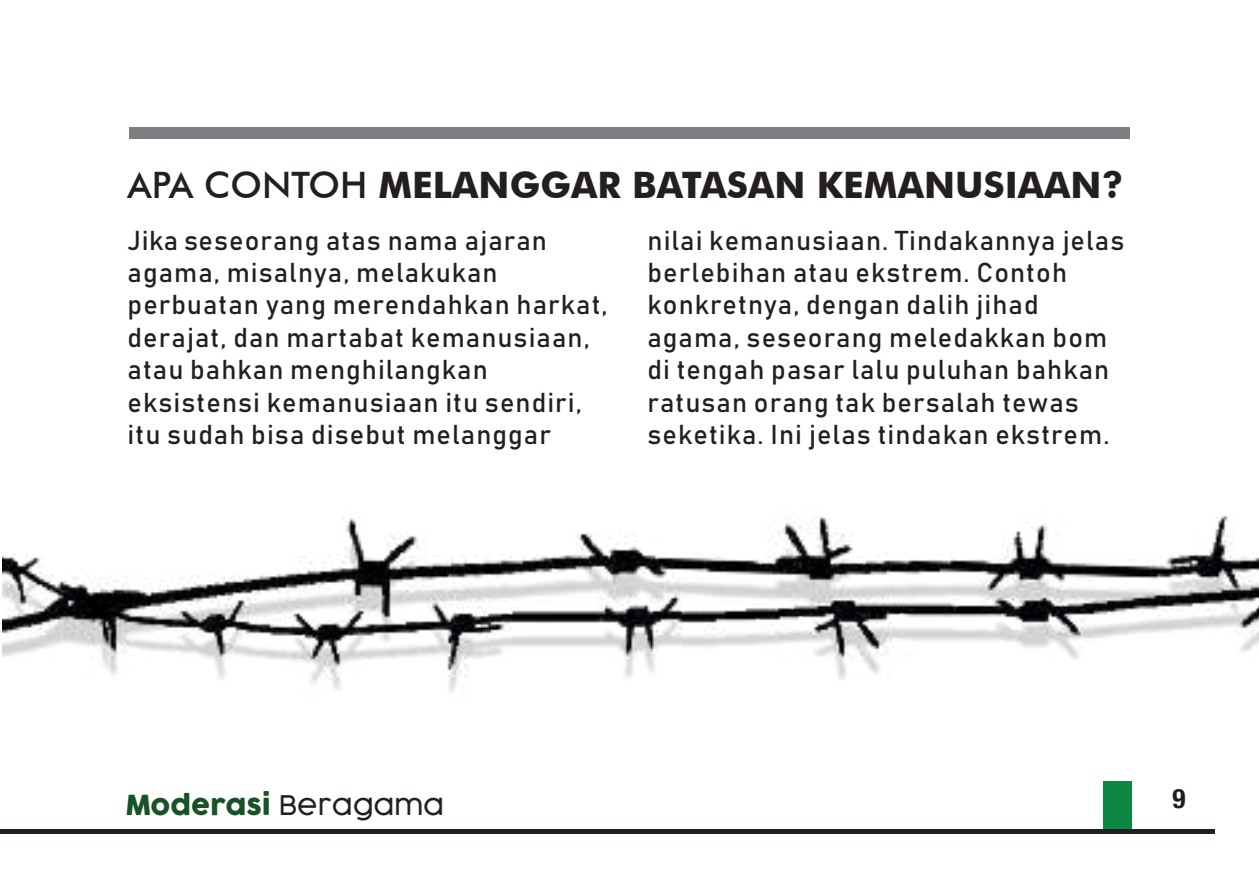
<style>
.page{position:relative;width:1259px;height:893px;background:#fff}
.page>*{position:absolute;margin:0;border:0;box-sizing:border-box;transform-origin:0 0}
.t1{font:700 36.6px "Futura BT";color:#231f20}
.t2{font:27px/32.4px "Bahnschrift 400 100";letter-spacing:.04em;color:#231f20}
.t3{font:27px "Cocogoose";color:#185328}
.t4{font:700 condensed 27px "Helvetica Neue";color:#231f20}
.s1{font-weight:500}
.s2{font-weight:300;color:#231f20}
</style>
<div class="page">
<hr style="left:0;top:829px;width:1214px;height:4px;background:#231f20">
<div style="left:1103px;top:782px;width:29px;height:47px;background:#0d8842"></div>
<img style="left:3px;top:515px;width:1256px;height:178px">
<div style="left:129px;top:128px;width:1001px;height:11px;background:#7c7e81"></div>
<h1 class="t1" style="left:128px;top:163px;width:997px"><span class="s1">APA CONTOH</span> MELANGGAR BATASAN KEMANUSIAAN?</h1>
<p class="t2" style="left:128px;top:223px;width:481px">Jika seseorang atas nama ajaran agama, misalnya, melakukan perbuatan yang merendahkan harkat, derajat, dan martabat kemanusiaan, atau bahkan menghilangkan eksistensi kemanusiaan itu sendiri, itu sudah bisa disebut melanggar</p>
<p class="t2" style="left:647px;top:223px;width:478px">nilai kemanusiaan. Tindakannya jelas berlebihan atau ekstrem. Contoh konkretnya, dengan dalih jihad agama, seseorang meledakkan bom di tengah pasar lalu puluhan bahkan ratusan orang tak bersalah tewas seketika. Ini jelas tindakan ekstrem.</p>
<p class="t3" style="left:125px;top:786px;width:320px">Moderasi <span class="s2">Beragama</span></p>
<p class="t4" style="left:1172px;top:776px;width:14px">9</p>
</div>
